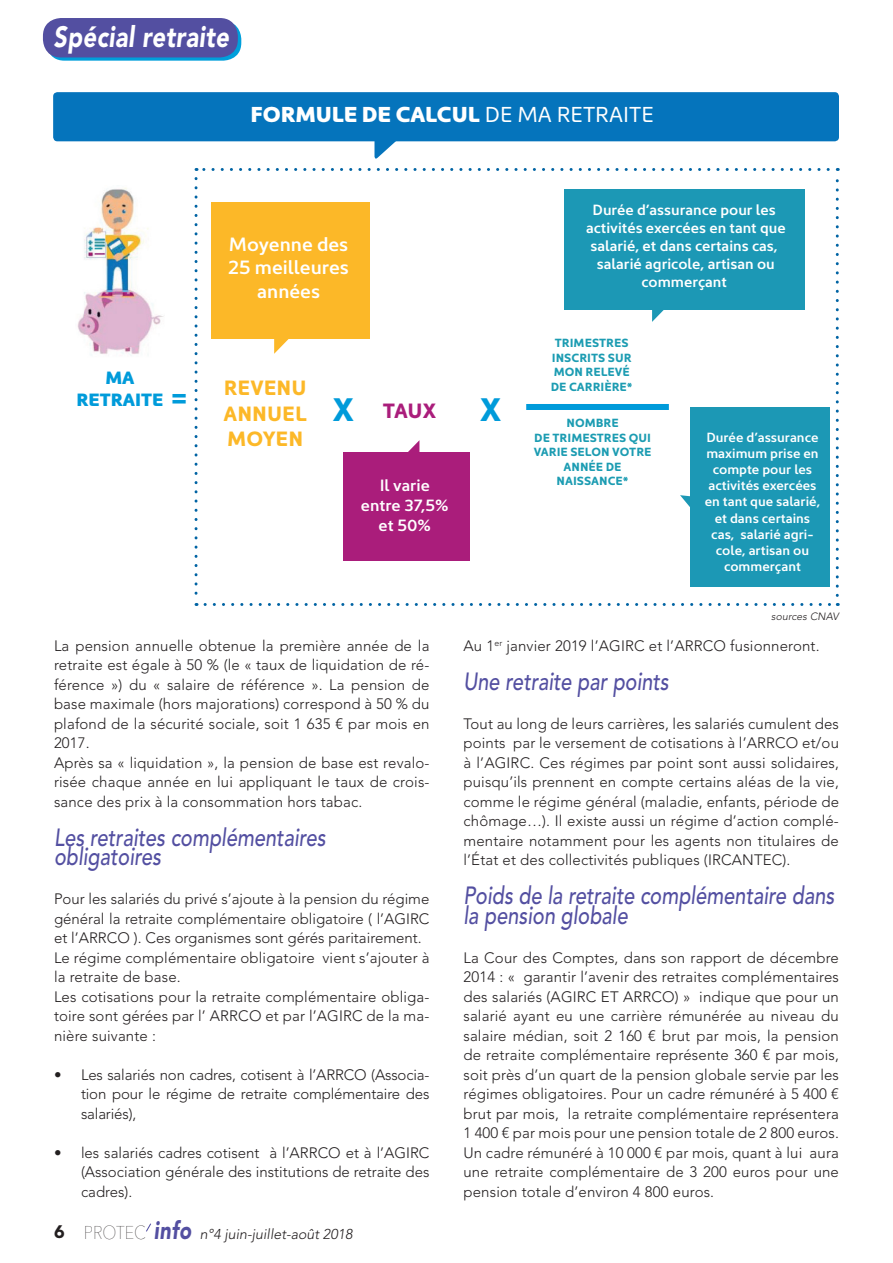
<style>
.page{position:relative;width:893px;height:1263px;background:#fff}
.page>*{position:absolute;margin:0;border:0;box-sizing:border-box;transform-origin:0 0}
.t1{font:700 33px "Kyrial Sans Pro";color:#009bda}
.t2{font:italic 900 29.1px "Avenir LT Std";letter-spacing:.02em;color:#fff;scale:.81 1}
.t3{font:italic 500 24.75px/19.5px "Avenir LT Std";color:#534fa1;scale:.81 1}
.t4{font:900 21.9px "Kyrial Sans Pro";color:#fff}
.t5{font:700 21px/25px "Kyrial Sans Pro";color:#fcb828;text-align:justify}
.t6{font:700 21px "Kyrial Sans Pro";color:#aa1d7b}
.t7{font:600 19.5px/23.4px "Kyrial Sans Pro";color:#fff;text-align:center}
.t8{font:900 18px/21.6px "Kyrial Sans Pro";color:#009bda}
.t9{font:600 16.5px/19.8px "Kyrial Sans Pro";color:#fff;text-align:center}
.t10{font:300 15px/19.5px "Avenir LT Std";letter-spacing:.01em;color:#231f20;text-align:justify}
.t11{font:600 15px/18px "Kyrial Sans Pro";color:#fff;text-align:center}
.t12{font:italic 300 14.25px "Avenir LT Std";color:#231f20}
.t13{font:600 13.5px/16.2px "Kyrial Sans Pro";color:#fff;text-align:center}
.t14{font:700 12px/14.4px "Kyrial Sans Pro";color:#1c9cb2;text-align:center}
.t15{font:italic 300 10.5px "Avenir LT Std";letter-spacing:.01em;color:#231f20}
.s1{font-weight:400}
.s2{font-size:26.85px}
.s3{font-weight:900;font-style:normal;font-size:18px}
.s4{font-family:"Avenir Next";font-weight:200;font-style:normal;font-size:18.45px}
.s5{font-weight:900;font-size:24.75px;color:#534fa1}
</style>
<div class="page">
<svg style="left:146px;top:1223px;width:5px;height:9px"></svg>
<svg style="left:195px;top:179px;width:3px;height:427px"></svg>
<svg style="left:205px;top:603px;width:633px;height:3px"></svg>
<svg style="left:836px;top:168px;width:3px;height:427px"></svg>
<svg style="left:196px;top:168px;width:632px;height:3px"></svg>
<svg style="left:46px;top:21px;width:195px;height:40px"></svg>
<div style="left:43px;top:18px;width:195px;height:39px;background:#534fa1;border-radius:18px"></div>
<img style="left:77px;top:187px;width:87px;height:169px">
<div style="left:53px;top:92px;width:786px;height:49px;background:#0574bc;border-radius:4px"></div>
<svg style="left:374px;top:141px;width:33px;height:18px"></svg>
<div style="left:212px;top:203px;width:158px;height:136px;background:#fcb828"></div>
<svg style="left:274px;top:339px;width:15px;height:15px"></svg>
<div style="left:564px;top:189px;width:241px;height:120px;background:#1c98b5"></div>
<svg style="left:652px;top:309px;width:17px;height:13px"></svg>
<div style="left:691px;top:407px;width:139px;height:180px;background:#1c98b5"></div>
<svg style="left:680px;top:495px;width:11px;height:19px"></svg>
<div style="left:343px;top:452px;width:126px;height:108px;background:#aa1d7b"></div>
<svg style="left:408px;top:440px;width:11px;height:12px"></svg>
<div style="left:526px;top:404px;width:143px;height:6px;background:#009bda"></div>
<h2 class="t2" style="left:54px;top:19px;width:218px">Spécial retraite</h2>
<h3 class="t4" style="left:250px;top:97px;width:405px">FORMULE DE CALCUL <span class="s1">DE MA RETRAITE</span></h3>
<p class="t8" style="left:77px;top:365px;width:112px;text-indent:29px">MA<br>RETRAITE <span class="s2">=</span></p>
<h3 class="t7" style="left:228px;top:231px;width:122px">Moyenne des<br>25 meilleures années</h3>
<h3 class="t5" style="left:224px;top:374px;width:85px">REVENU ANNUEL MOYEN</h3>
<h1 class="t1" style="left:333px;top:386px;width:23px">X</h1>
<h1 class="t1" style="left:480px;top:386px;width:23px">X</h1>
<h3 class="t6" style="left:383px;top:396px;width:55px">TAUX</h3>
<p class="t9" style="left:361px;top:475px;width:89px">Il varie entre 37,5% et 50%</p>
<p class="t11" style="left:586px;top:200px;width:201px">Durée d’assurance pour les activités exercées en tant que salarié, et dans certains cas, salarié agricole, artisan ou commerçant</p>
<p class="t14" style="left:551px;top:335px;width:83px">TRIMESTRES<br>INSCRITS SUR<br>MON RELEVÉ<br>DE CARRIÈRE*</p>
<p class="t14" style="left:534px;top:415px;width:119px">NOMBRE<br>DE TRIMESTRES QUI<br>VARIE SELON VOTRE<br>ANNÉE DE<br>NAISSANCE*</p>
<p class="t13" style="left:705px;top:428px;width:117px">Durée d’assurance maximum prise en compte pour les activités exercées en tant que salarié, et dans certains cas, salarié agri&shy;cole, artisan ou commerçant</p>
<p class="t15" style="left:771px;top:610px;width:69px">sources CNAV</p>
<p class="t10" style="left:54px;top:636px;width:377px;text-align:left">La pension annuelle obtenue la première année de la retraite est égale à 50 % (le « taux de liquidation de ré&shy;férence ») du « salaire de référence ». La pension de base maximale (hors majorations) correspond à 50 % du plafond de la sécurité sociale, soit 1 635 € par mois en 2017.<br>Après sa « liquidation », la pension de base est revalo&shy;risée chaque année en lui appliquant le taux de crois&shy;sance des prix à la consommation hors tabac.</p>
<h3 class="t3" style="left:54px;top:828px;width:337px">Les retraites complémentaires obligatoires</h3>
<p class="t10" style="left:54px;top:889px;width:377px;text-align:left">Pour les salariés du privé s’ajoute à la pension du régime général la retraite complémentaire obligatoire ( l’AGIRC et l’ARRCO ). Ces organismes sont gérés paritairement.<br>Le régime complémentaire obligatoire vient s’ajouter à la retraite de base.<br>Les cotisations pour la retraite complémentaire obliga&shy;toire sont gérées par l’ ARRCO et par l’AGIRC de la ma&shy;nière suivante :</p>
<p class="t10" style="left:81px;top:1065px;width:350px;text-indent:-27px">• Les salariés non cadres, cotisent à l’ARRCO (Associa&shy;tion pour le régime de retraite complémentaire des salariés),</p>
<p class="t10" style="left:81px;top:1143px;width:350px;text-indent:-27px">• les salariés cadres cotisent à l’ARRCO et à l’AGIRC (Association générale des institutions de retraite des cadres).</p>
<p class="t12" style="left:54px;top:1225px;width:300px"><span class="s3">6</span> <span class="s4">PROTEC</span> <span class="s5">info</span> n°4 juin-juillet-août 2018</p>
<p class="t10" style="left:463px;top:636px;width:358px">Au 1<sup>er</sup> janvier 2019 l’AGIRC et l’ARRCO fusionneront.</p>
<h3 class="t3" style="left:463px;top:672px;width:255px">Une retraite par points</h3>
<p class="t10" style="left:463px;top:714px;width:377px">Tout au long de leurs carrières, les salariés cumulent des points par le versement de cotisations à l’ARRCO et/ou à l’AGIRC. Ces régimes par point sont aussi solidaires, puisqu’ils prennent en compte certains aléas de la vie, comme le régime général (maladie, enfants, période de chômage…). Il existe aussi un régime d’action complé&shy;mentaire notamment pour les agents non titulaires de l’État et des collectivités publiques (IRCANTEC).</p>
<h3 class="t3" style="left:463px;top:887px;width:459px">Poids de la retraite complémentaire dans la pension globale</h3>
<p class="t10" style="left:463px;top:948px;width:377px">La Cour des Comptes, dans son rapport de décembre 2014 : « garantir l’avenir des retraites complémentaires des salariés (AGIRC ET ARRCO) » indique que pour un salarié ayant eu une carrière rémunérée au niveau du salaire médian, soit 2 160 € brut par mois, la pension de retraite complémentaire représente 360 € par mois, soit près d’un quart de la pension globale servie par les régimes obligatoires. Pour un cadre rémunéré à 5 400 € brut par mois, la retraite complémentaire représentera 1 400 € par mois pour une pension totale de 2 800 euros.<br>Un cadre rémunéré à 10 000 € par mois, quant à lui aura une retraite complémentaire de 3 200 euros pour une pension totale d’environ 4 800 euros.</p>
</div>
